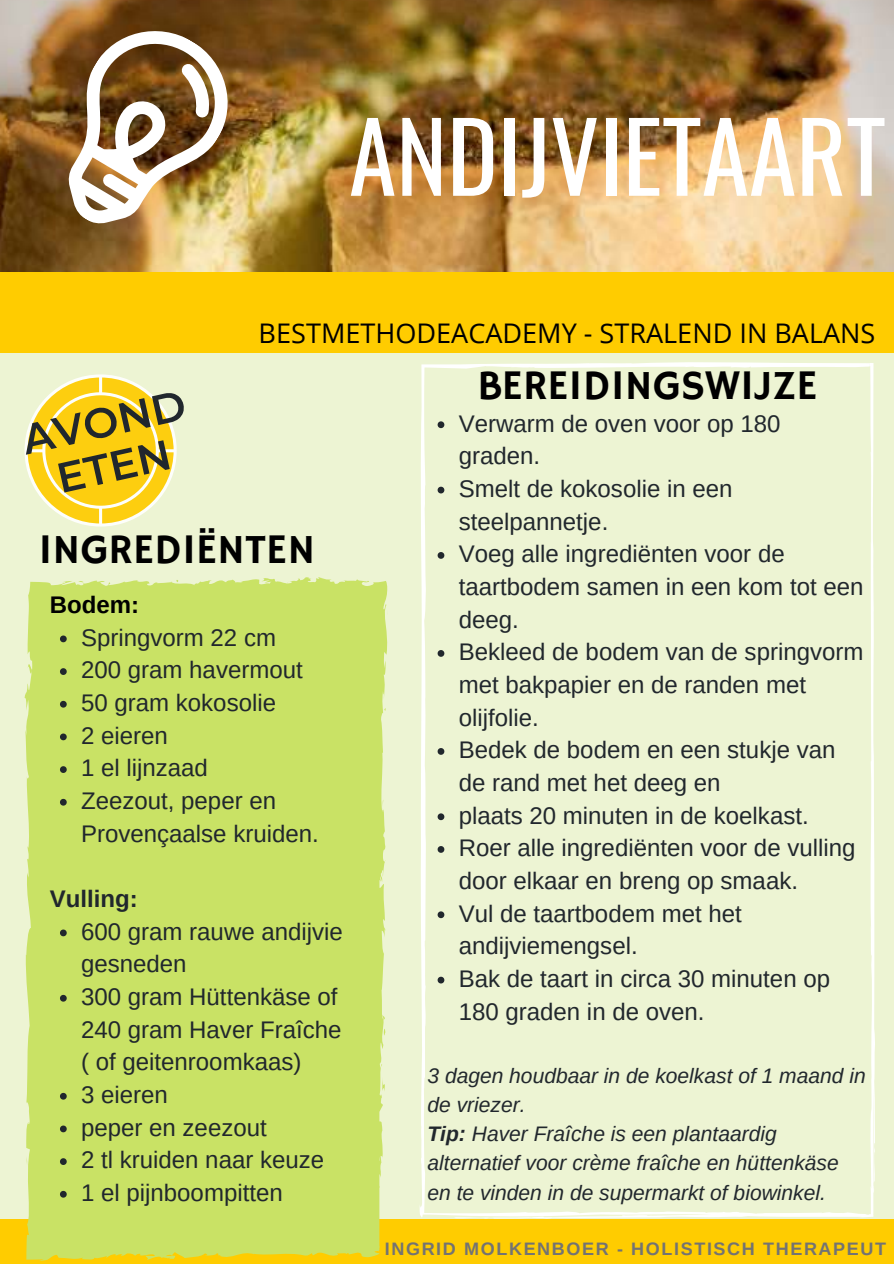
<style>
.page{position:relative;width:894px;height:1264px;background:#fff}
.page>*{position:absolute;margin:0;border:0;box-sizing:border-box;transform-origin:0 0}
.t1{font:96px "Oswald";color:#fff}
.t2{font:42px "Hammersmith One";color:#000}
.t3{font:600 42px/45.3px "Montserrat";color:#21272d;text-align:center}
.t4{font:27px "Open Sans";color:#000}
.t5{font:24px/32.7px "Arimo";color:#21272d}
.t6{font:700 24px "Arimo";color:#21272d}
.t7{font:700 24px "Arimo";color:#000}
.t8{font:italic 21px/29.2px "Arimo";color:#21272d}
.t9{font:700 18px "Arimo";letter-spacing:.09em;color:#737373}
.s1{font-weight:700}
</style>
<div class="page">
<div style="left:0;top:270px;width:893px;height:131px;background:#fc0"></div>
<div style="left:0;top:353px;width:893px;height:896px;background:#edf4d3"></div>
<div style="left:0;top:1219px;width:893px;height:44px;background:#fc0"></div>
<svg style="left:419px;top:362px;width:455px;height:857px"></svg>
<svg style="left:25px;top:374px;width:152px;height:152px"></svg>
<img style="left:0;top:0;width:893px;height:271px">
<svg style="left:437px;top:421px;width:7px;height:7px"></svg>
<svg style="left:437px;top:486px;width:7px;height:7px"></svg>
<svg style="left:437px;top:552px;width:7px;height:7px"></svg>
<svg style="left:437px;top:650px;width:7px;height:6px"></svg>
<svg style="left:437px;top:748px;width:7px;height:6px"></svg>
<svg style="left:437px;top:813px;width:7px;height:7px"></svg>
<svg style="left:437px;top:846px;width:7px;height:6px"></svg>
<svg style="left:437px;top:911px;width:7px;height:7px"></svg>
<svg style="left:437px;top:976px;width:7px;height:7px"></svg>
<div style="left:25px;top:577px;width:363px;height:683px;background:#c9e265"></div>
<svg style="left:60px;top:635px;width:7px;height:7px"></svg>
<svg style="left:60px;top:668px;width:7px;height:7px"></svg>
<svg style="left:60px;top:701px;width:7px;height:6px"></svg>
<svg style="left:60px;top:733px;width:7px;height:7px"></svg>
<svg style="left:60px;top:766px;width:7px;height:7px"></svg>
<svg style="left:60px;top:798px;width:7px;height:7px"></svg>
<svg style="left:60px;top:929px;width:7px;height:7px"></svg>
<svg style="left:60px;top:994px;width:7px;height:7px"></svg>
<svg style="left:60px;top:1092px;width:7px;height:7px"></svg>
<svg style="left:60px;top:1125px;width:7px;height:7px"></svg>
<svg style="left:60px;top:1158px;width:7px;height:6px"></svg>
<svg style="left:60px;top:1190px;width:7px;height:7px"></svg>
<img style="left:68px;top:21px;width:170px;height:203px">
<h1 class="t1" style="left:349px;top:71px;width:538px">ANDIJVIETAART</h1>
<p class="t4" style="left:258px;top:314px;width:618px">BESTMETHODEACADEMY - STRALEND IN BALANS</p>
<h2 class="t3" style="left:17px;top:416px;width:168px;rotate:-13deg">AVOND<br>ETEN</h2>
<h2 class="t2" style="left:39px;top:525px;width:278px">INGREDIËNTEN</h2>
<p class="t7" style="left:50px;top:588px;width:91px">Bodem:</p>
<p class="t5" style="left:81px;top:621px;width:239px">Springvorm 22 cm<br>200 gram havermout<br>50 gram kokosolie<br>2 eieren<br>1 el lijnzaad<br>Zeezout, peper en<br>Provençaalse kruiden.</p>
<p class="t6" style="left:50px;top:882px;width:90px">Vulling:</p>
<p class="t5" style="left:81px;top:915px;width:263px">600 gram rauwe andijvie gesneden<br>300 gram Hüttenkäse of<br>240 gram Haver Fraîche ( of geitenroomkaas)<br>3 eieren<br>peper en zeezout<br>2 tl kruiden naar keuze<br>1 el pijnboompitten</p>
<h2 class="t2" style="left:477px;top:361px;width:341px">BEREIDINGSWIJZE</h2>
<p class="t5" style="left:458px;top:407px;width:406px">Verwarm de oven voor op 180 graden.<br>Smelt de kokosolie in een steelpannetje.<br>Voeg alle ingrediënten voor de taartbodem samen in een kom tot een deeg.<br>Bekleed de bodem van de springvorm met bakpapier en de randen met olijfolie.<br>Bedek de bodem en een stukje van de rand met het deeg en<br>plaats 20 minuten in de koelkast.<br>Roer alle ingrediënten voor de vulling door elkaar en breng op smaak.<br>Vul de taartbodem met het andijviemengsel.<br>Bak de taart in circa 30 minuten op<br>180 graden in de oven.</p>
<p class="t8" style="left:427px;top:1060px;width:439px">3 dagen houdbaar in de koelkast of 1 maand in de vriezer.<br><span class="s1">Tip:</span> Haver Fraîche is een plantaardig alternatief voor crème fraîche en hüttenkäse en te vinden in de supermarkt of biowinkel.</p>
<p class="t9" style="left:385px;top:1236px;width:502px">INGRID MOLKENBOER - HOLISTISCH THERAPEUT</p>
</div>
